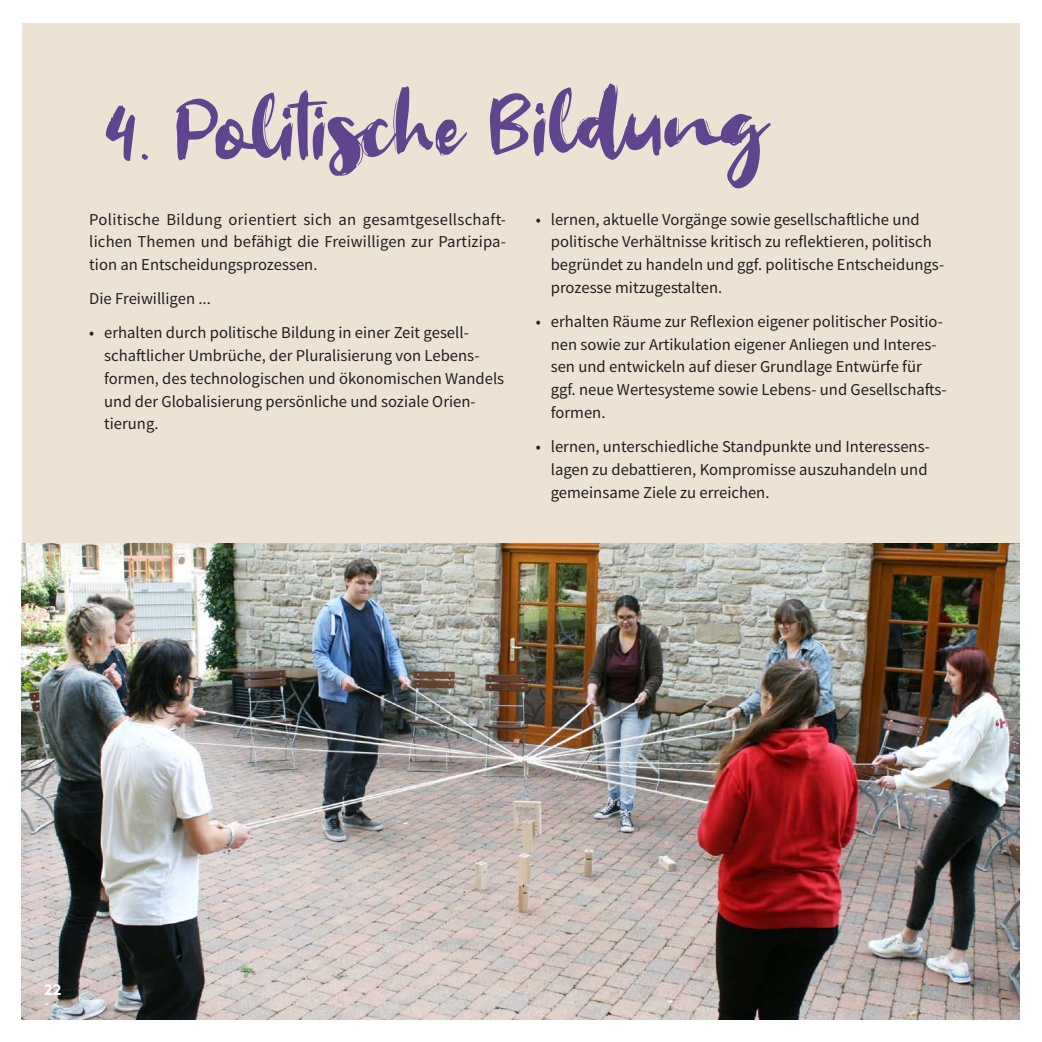
<style>
.page{position:relative;width:1042px;height:1042px;background:#fff}
.page>*{position:absolute;margin:0;border:0;box-sizing:border-box;transform-origin:0 0}
.welcome_head{font:83.48px "Welcome";color:#60448e}
.FWD_punkte{font:16.62px/22.8px "Source Sans Pro";color:#231f20}
.FWD_fließ{font:16.62px/22.8px "Source Sans Pro";color:#231f20;text-align:justify}
.t1{font:700 16.62px "Source Sans Pro";color:#fff}
</style>
<div class="page">
<div style="left:22px;top:23px;width:997px;height:996px;background:#ede3d5"></div>
<img style="left:21px;top:543px;width:998px;height:476px">
<p class="welcome_head" style="left:105px;top:82px;width:663px;rotate:-1deg">4. Politische Bildung</p>
<p class="FWD_punkte" style="left:551px;top:208px;width:395px;text-indent:-15px">• lernen, aktuelle Vorgänge sowie gesellschaftliche und politische Verhältnisse kritisch zu reflektieren, politisch begründet zu handeln und ggf. politische Entscheidungs&shy;prozesse mitzugestalten.</p>
<p class="FWD_punkte" style="left:551px;top:310px;width:396px;text-indent:-15px">• erhalten Räume zur Reflexion eigener politischer Positio&shy;nen sowie zur Artikulation eigener Anliegen und Interes&shy;sen und entwickeln auf dieser Grundlage Entwürfe für ggf. neue Wertesysteme sowie Lebens- und Gesellschafts&shy;formen.</p>
<p class="FWD_punkte" style="left:551px;top:435px;width:381px;text-indent:-15px">• lernen, unterschiedliche Standpunkte und Interessens&shy;lagen zu debattieren, Kompromisse auszuhandeln und gemeinsame Ziele zu erreichen.</p>
<p class="FWD_fließ" style="left:89px;top:208px;width:418px">Politische Bildung orientiert sich an gesamtgesellschaft&shy;lichen Themen und befähigt die Freiwilligen zur Partizipa&shy;tion an Entscheidungsprozessen.</p>
<p class="FWD_fließ" style="left:89px;top:287px;width:123px">Die Freiwilligen ...</p>
<p class="FWD_punkte" style="left:104px;top:321px;width:401px;text-indent:-15px">• erhalten durch politische Bildung in einer Zeit gesell&shy;schaftlicher Umbrüche, der Pluralisierung von Lebens&shy;formen, des technologischen und ökonomischen Wandels und der Globalisierung persönliche und soziale Orien&shy;tierung.</p>
<p class="t1" style="left:44px;top:978px;width:19px">22</p>
</div>
